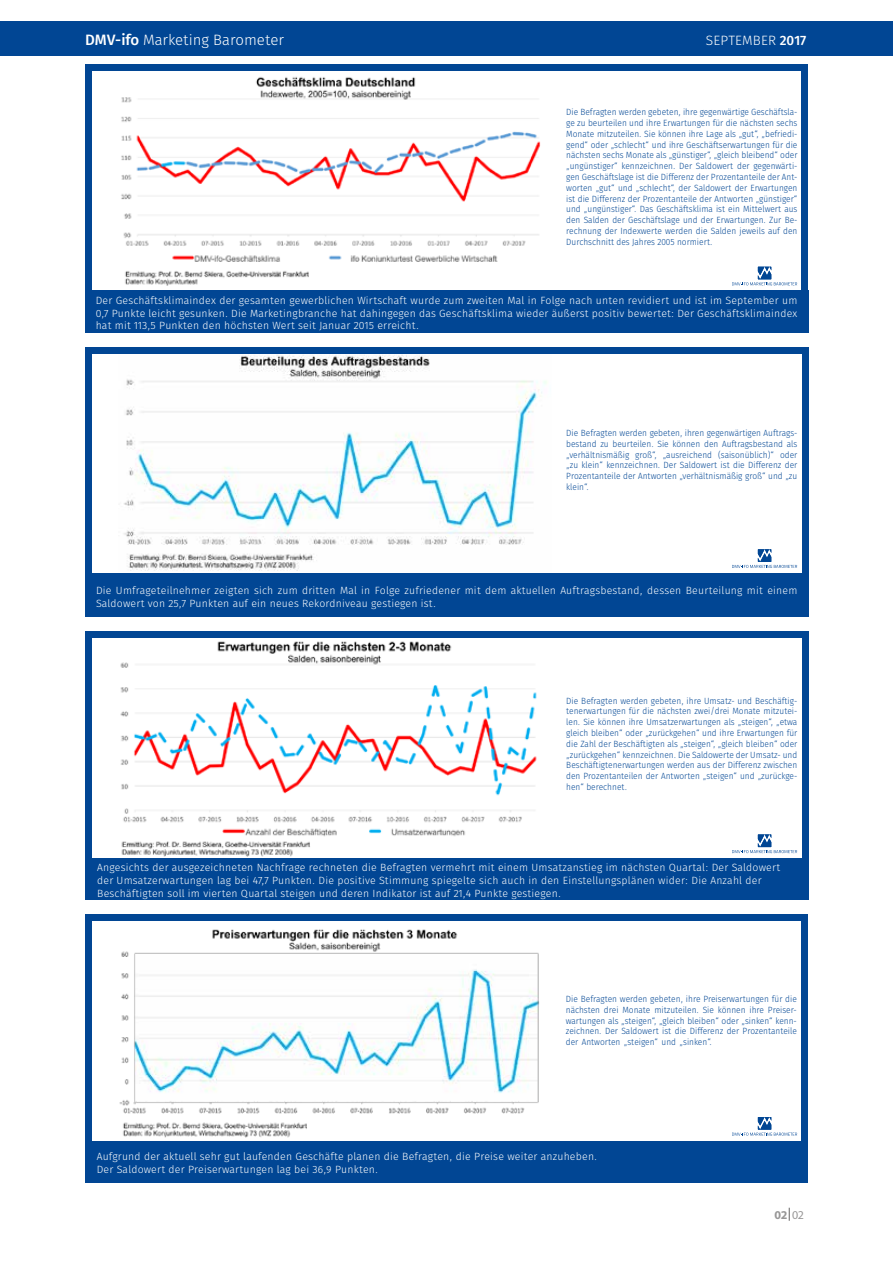
<style>
.page{position:relative;width:893px;height:1263px;background:#fff}
.page>*{position:absolute;margin:0;border:0;box-sizing:border-box;transform-origin:0 0}
.t1{font:15px "Fira Sans OT Light";color:#fff}
.t2{font:13.5px "Fira Sans OT Light";letter-spacing:.01em;color:#fff}
.t3{font:700 12px "Myriad Pro";color:#989797}
.t4{font:10.5px/12.6px "Fira Sans OT Light";letter-spacing:.02em;color:#fff}
.t5{font:9px/10.8px "Fira Sans OT Light";color:#014694;text-align:justify;scale:.93 1}
.s1{font-family:"Fira Sans OT Medium"}
.s2{font-weight:400}
</style>
<div class="page">
<img style="left:118px;top:353px;width:433px;height:218px">
<div style="left:85px;top:574px;width:723px;height:43px;background:#014694"></div>
<div style="left:85px;top:347px;width:723px;height:6px;background:#014694"></div>
<div style="left:85px;top:347px;width:6px;height:229px;background:#014694"></div>
<div style="left:802px;top:347px;width:6px;height:230px;background:#014694"></div>
<img style="left:114px;top:920px;width:441px;height:218px">
<img style="left:120px;top:641px;width:417px;height:216px">
<img style="left:115px;top:70px;width:441px;height:216px">
<div style="left:0;top:21px;width:893px;height:34px;background:#014694"></div>
<div style="left:85px;top:290px;width:723px;height:43px;background:#014694"></div>
<div style="left:85px;top:64px;width:723px;height:6px;background:#014694"></div>
<svg style="left:732px;top:267px;width:65px;height:18px"></svg>
<div style="left:85px;top:66px;width:6px;height:229px;background:#014694"></div>
<div style="left:802px;top:64px;width:6px;height:229px;background:#014694"></div>
<svg style="left:732px;top:549px;width:65px;height:19px"></svg>
<div style="left:85px;top:858px;width:723px;height:42px;background:#014694"></div>
<div style="left:85px;top:631px;width:723px;height:7px;background:#014694"></div>
<div style="left:85px;top:635px;width:6px;height:228px;background:#014694"></div>
<div style="left:802px;top:631px;width:6px;height:230px;background:#014694"></div>
<svg style="left:732px;top:834px;width:65px;height:19px"></svg>
<div style="left:85px;top:1141px;width:723px;height:41px;background:#014694"></div>
<div style="left:85px;top:914px;width:723px;height:6px;background:#014694"></div>
<div style="left:85px;top:918px;width:6px;height:229px;background:#014694"></div>
<div style="left:801px;top:914px;width:7px;height:230px;background:#014694"></div>
<svg style="left:732px;top:1117px;width:65px;height:19px"></svg>
<svg style="left:789px;top:1208px;width:1px;height:13px"></svg>
<h1 class="t1" style="left:85px;top:30px;width:201px"><span class="s1">DMV-ifo</span> Marketing Barometer</h1>
<h2 class="t2" style="left:706px;top:30px;width:102px">SEPTEMBER <span class="s1">2017</span></h2>
<p class="t5" style="left:566px;top:107px;width:250px">Die Befragten werden gebeten, ihre gegenwärtige Geschäftsla&shy;ge zu beurteilen und ihre Erwartungen für die nächsten sechs Monate mitzuteilen. Sie können ihre Lage als „gut“, „befriedi&shy;gend“ oder „schlecht“ und ihre Geschäftserwartungen für die nächsten sechs Monate als „günstiger“, „gleich bleibend“ oder „ungünstiger“ kennzeichnen. Der Saldowert der gegenwärti&shy;gen Geschäftslage ist die Differenz der Prozentanteile der Ant&shy;worten „gut“ und „schlecht“, der Saldowert der Erwartungen ist die Differenz der Prozentanteile der Antworten „günstiger“ und „ungünstiger“. Das Geschäftsklima ist ein Mittelwert aus den Salden der Geschäftslage und der Erwartungen. Zur Be&shy;rechnung der Indexwerte werden die Salden jeweils auf den Durchschnitt des Jahres 2005 normiert.</p>
<p class="t4" style="left:96px;top:295px;width:703px;text-align:justify">Der Geschäftsklimaindex der gesamten gewerblichen Wirtschaft wurde zum zweiten Mal in Folge nach unten revidiert und ist im September um 0,7 Punkte leicht gesunken. Die Marketingbranche hat dahingegen das Geschäftsklima wieder äußerst positiv bewertet: Der Geschäftsklimaindex hat mit 113,5 Punkten den höchsten Wert seit Januar 2015 erreicht.</p>
<p class="t5" style="left:566px;top:428px;width:250px">Die Befragten werden gebeten, ihren gegenwärtigen Auftrags&shy;bestand zu beurteilen. Sie können den Auftragsbestand als „verhältnismäßig groß“, „ausreichend (saisonüblich)“ oder „zu klein“ kennzeichnen. Der Saldowert ist die Differenz der Prozentanteile der Antworten „verhältnismäßig groß“ und „zu klein“.</p>
<p class="t4" style="left:96px;top:585px;width:703px">Die Umfrageteilnehmer zeigten sich zum dritten Mal in Folge zufriedener mit dem aktuellen Auftragsbestand, dessen Beurteilung mit einem<br>Saldowert von 25,7 Punkten auf ein neues Rekordniveau gestiegen ist.</p>
<p class="t5" style="left:566px;top:696px;width:250px">Die Befragten werden gebeten, ihre Umsatz- und Beschäftig&shy;tenerwartungen für die nächsten zwei/drei Monate mitzutei&shy;len. Sie können ihre Umsatzerwartungen als „steigen“, „etwa gleich bleiben“ oder „zurückgehen“ und ihre Erwartungen für die Zahl der Beschäftigten als „steigen“, „gleich bleiben“ oder „zurückgehen“ kennzeichnen. Die Saldowerte der Umsatz- und Beschäftigtenerwartungen werden aus der Differenz zwischen den Prozentanteilen der Antworten „steigen“ und „zurückge&shy;hen“ berechnet.</p>
<p class="t4" style="left:97px;top:862px;width:684px">Angesichts der ausgezeichneten Nachfrage rechneten die Befragten vermehrt mit einem Umsatzanstieg im nächsten Quartal: Der Saldowert der Umsatzerwartungen lag bei 47,7 Punkten. Die positive Stimmung spiegelte sich auch in den Einstellungsplänen wider: Die Anzahl der<br>Beschäftigten soll im vierten Quartal steigen und deren Indikator ist auf 21,4 Punkte gestiegen.</p>
<p class="t5" style="left:566px;top:994px;width:250px">Die Befragten werden gebeten, ihre Preiserwartungen für die nächsten drei Monate mitzuteilen. Sie können ihre Preiser&shy;wartungen als „steigen“, „gleich bleiben“ oder „sinken“ kenn&shy;zeichnen. Der Saldowert ist die Differenz der Prozentanteile der Antworten „steigen“ und „sinken“.</p>
<p class="t4" style="left:97px;top:1151px;width:502px">Aufgrund der aktuell sehr gut laufenden Geschäfte planen die Befragten, die Preise weiter anzuheben.<br>Der Saldowert der Preiserwartungen lag bei 36,9 Punkten.</p>
<h3 class="t3" style="left:774px;top:1207px;width:31px">02 <span class="s2">02</span></h3>
</div>
